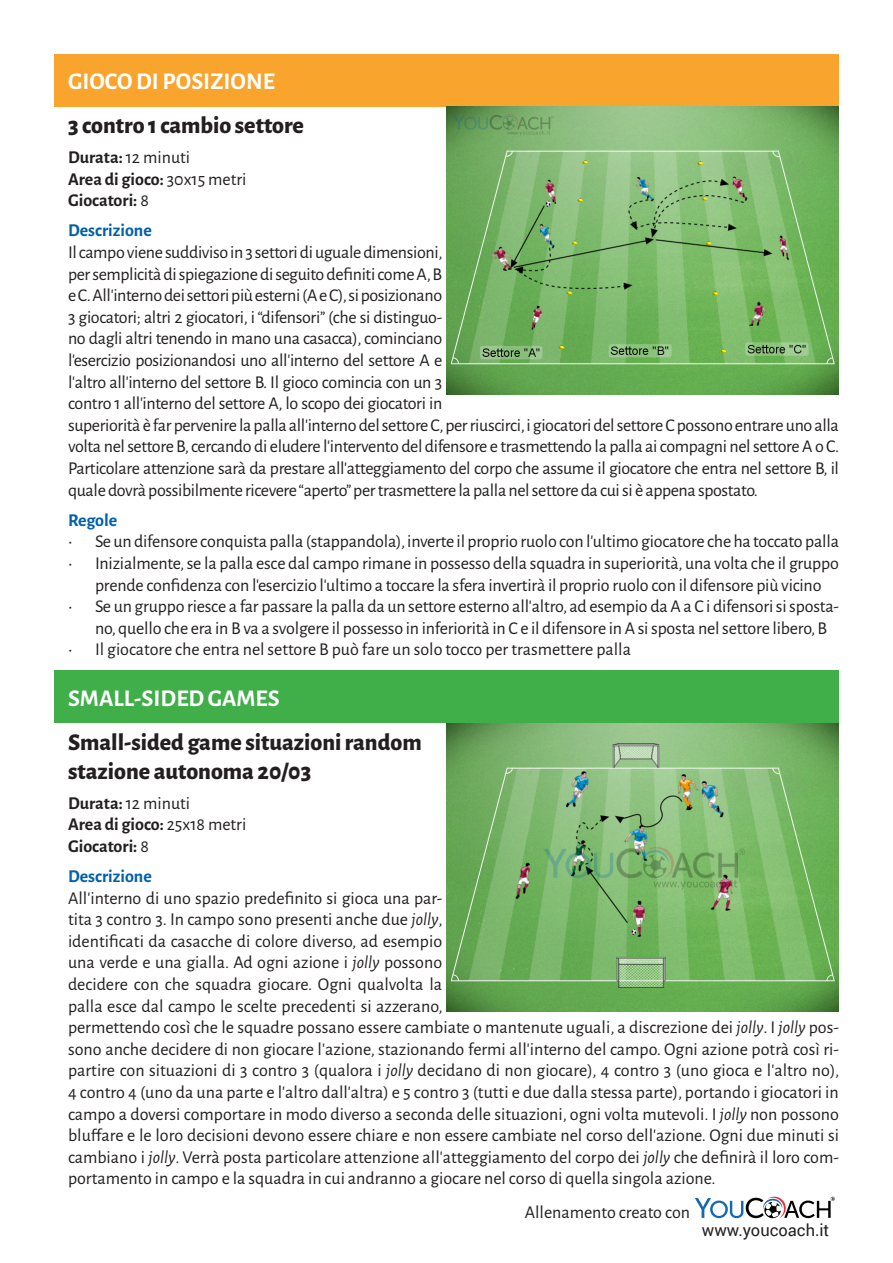
<style>
.page{position:relative;width:893px;height:1263px;background:#fff}
.page>*{position:absolute;margin:0;border:0;box-sizing:border-box;transform-origin:0 0}
.t1{font:800 24px/28.8px "Alegreya Sans";color:#231f20}
.t2{font:700 24px "Alegreya Sans";color:#fff}
.t3{font:18px/21.6px "Alegreya Sans";letter-spacing:-.01em;color:#231f20}
.t4{font:700 18px "Alegreya Sans";color:#231f20}
.t5{font:700 18px "Alegreya Sans";color:#0060a9}
.t6{font:16.5px "Roboto";color:#231f20}
.s1{font-weight:700}
.s2{font-weight:400}
.s3{font-style:italic}
</style>
<div class="page">
<svg style="left:695px;top:1196px;width:140px;height:22px"></svg>
<div style="left:54px;top:671px;width:785px;height:52px;background:#40ae49"></div>
<div style="left:54px;top:54px;width:785px;height:52px;background:#f9a42c"></div>
<img style="left:446px;top:106px;width:393px;height:288px">
<img style="left:446px;top:723px;width:393px;height:288px">
<p class="t2" style="left:68px;top:63px;width:208px">GIOCO DI POSIZIONE</p>
<p class="t1" style="left:68px;top:109px;width:238px">3 contro 1 cambio settore</p>
<p class="t3" style="left:68px;top:146px;width:124px"><span class="s1">Durata:</span> 12 minuti</p>
<p class="t4" style="left:68px;top:166px;width:180px">Area di gioco: <span class="s2">30x15 metri</span></p>
<p class="t4" style="left:68px;top:187px;width:82px">Giocatori: <span class="s2">8</span></p>
<p class="t5" style="left:68px;top:217px;width:85px">Descrizione</p>
<p class="t3" style="left:68px;top:241px;width:773px">Il campo viene suddiviso in 3 settori di uguale dimensioni,<br>per semplicità di spiegazione di seguito definiti come A, B<br>e C. All’interno dei settori più esterni (A e C), si posizionano<br>3 giocatori; altri 2 giocatori, i “difensori” (che si distinguo-<br>no dagli altri tenendo in mano una casacca), cominciano<br>l’esercizio posizionandosi uno all’interno del settore A e<br>l’altro all’interno del settore B. Il gioco comincia con un 3<br>contro 1 all’interno del settore A, lo scopo dei giocatori in<br>superiorità è far pervenire la palla all’interno del settore C, per riuscirci, i giocatori del settore C possono entrare uno alla volta nel settore B, cercando di eludere l’intervento del difensore e trasmettendo la palla ai compagni nel settore A o C.<br>Particolare attenzione sarà da prestare all’atteggiamento del corpo che assume il giocatore che entra nel settore B, il quale dovrà possibilmente ricevere “aperto” per trasmettere la palla nel settore da cui si è appena spostato.</p>
<p class="t5" style="left:68px;top:507px;width:51px">Regole</p>
<p class="t3" style="left:68px;top:530px;width:772px">• Se un difensore conquista palla (stappandola), inverte il proprio ruolo con l’ultimo giocatore che ha toccato palla</p>
<p class="t3" style="left:68px;top:551px;width:772px;text-align:center">• Inizialmente, se la palla esce dal campo rimane in possesso della squadra in superiorità, una volta che il gruppo prende confidenza con l’esercizio l’ultimo a toccare la sfera invertirà il proprio ruolo con il difensore più vicino</p>
<p class="t3" style="left:95px;top:595px;width:745px;text-indent:-27px">• Se un gruppo riesce a far passare la palla da un settore esterno all’altro, ad esempio da A a C i difensori si sposta&shy;no, quello che era in B va a svolgere il possesso in inferiorità in C e il difensore in A si sposta nel settore libero, B</p>
<p class="t3" style="left:68px;top:638px;width:564px">• Il giocatore che entra nel settore B può fare un solo tocco per trasmettere palla</p>
<p class="t2" style="left:68px;top:680px;width:213px">SMALL-SIDED GAMES</p>
<p class="t1" style="left:68px;top:726px;width:355px">Small-sided game situazioni random stazione autonoma 20/03</p>
<p class="t3" style="left:68px;top:791px;width:124px"><span class="s1">Durata:</span> 12 minuti</p>
<p class="t4" style="left:68px;top:811px;width:180px">Area di gioco: <span class="s2">25x18 metri</span></p>
<p class="t4" style="left:68px;top:833px;width:82px">Giocatori: <span class="s2">8</span></p>
<p class="t5" style="left:68px;top:863px;width:85px">Descrizione</p>
<p class="t3" style="left:68px;top:886px;width:773px">All’interno di uno spazio predefinito si gioca una par-<br>tita 3 contro 3. In campo sono presenti anche due <span class="s3">jolly</span>,<br>identificati da casacche di colore diverso, ad esempio<br>una verde e una gialla. Ad ogni azione i <span class="s3">jolly</span> possono<br>decidere con che squadra giocare. Ogni qualvolta la<br>palla esce dal campo le scelte precedenti si azzerano,<br>permettendo così che le squadre possano essere cambiate o mantenute uguali, a discrezione dei <span class="s3">jolly</span>. I <span class="s3">jolly</span> pos&shy;sono anche decidere di non giocare l’azione, stazionando fermi all’interno del campo. Ogni azione potrà così ri&shy;partire con situazioni di 3 contro 3 (qualora i <span class="s3">jolly</span> decidano di non giocare), 4 contro 3 (uno gioca e l’altro no), 4 contro 4 (uno da una parte e l’altro dall’altra) e 5 contro 3 (tutti e due dalla stessa parte), portando i giocatori in campo a doversi comportare in modo diverso a seconda delle situazioni, ogni volta mutevoli. I <span class="s3">jolly</span> non possono bluffare e le loro decisioni devono essere chiare e non essere cambiate nel corso dell’azione. Ogni due minuti si cambiano i <span class="s3">jolly</span>. Verrà posta particolare attenzione all’atteggiamento del corpo dei <span class="s3">jolly</span> che definirà il loro com&shy;portamento in campo e la squadra in cui andranno a giocare nel corso di quella singola azione.</p>
<p class="t3" style="left:525px;top:1200px;width:167px">Allenamento creato con</p>
<p class="t6" style="left:702px;top:1218px;width:129px">www.youcoach.it</p>
</div>
